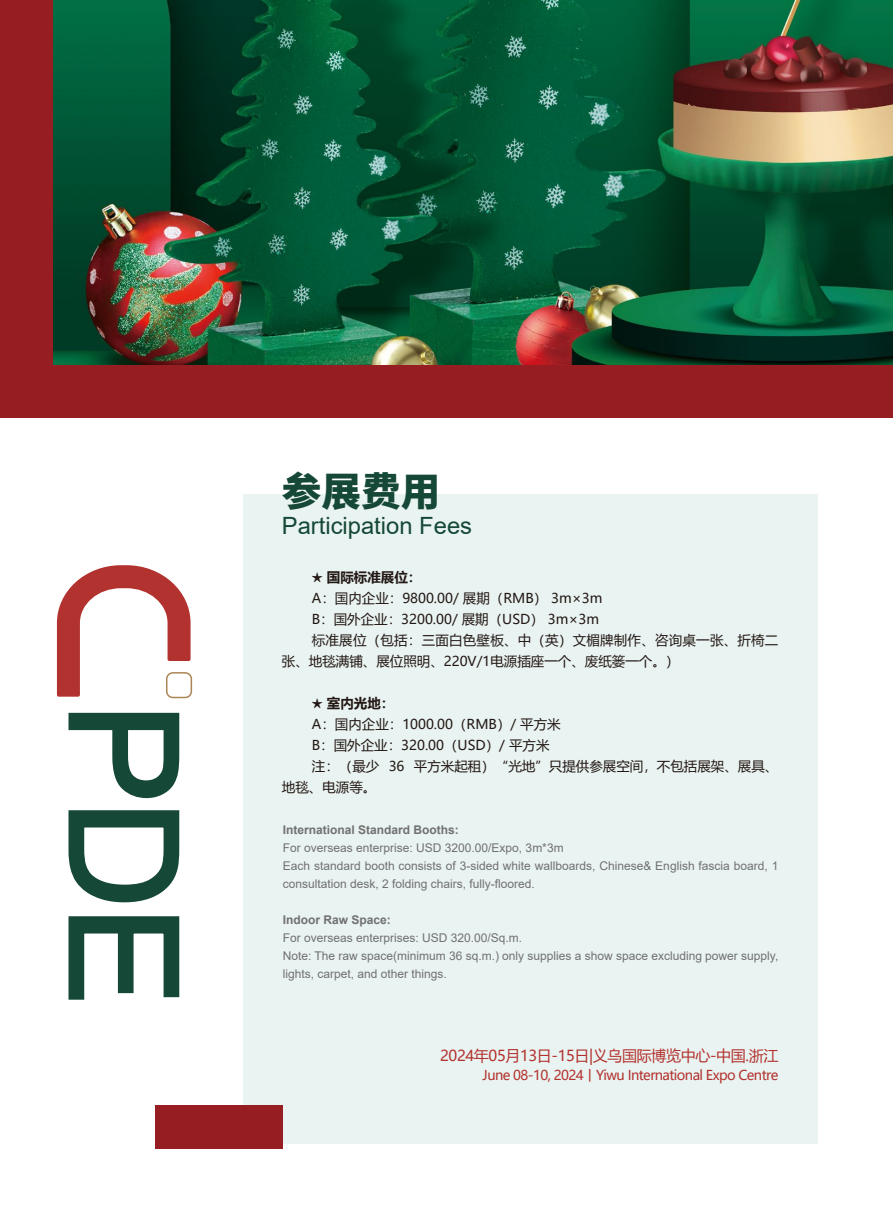
<style>
.page{position:relative;width:893px;height:1212px;background:#fff}
.page>*{position:absolute;margin:0;border:0;box-sizing:border-box;transform-origin:0 0}
.t1{font:800 39.6px "Source Han Sans CN";color:#154837}
.t2{font:23.85px "Arial";color:#154837}
.t3{font:15px "Microsoft Ya Hei";letter-spacing:-.025em;color:#b3322f}
.t4{font:13.5px "Microsoft Ya Hei";color:#231815}
.t5{font:13.5px "Microsoft Ya Hei";letter-spacing:-.045em;color:#b3322f}
.t6{font:700 13.5px "Microsoft Ya Hei";color:#231815}
.t7{font:12px/18px "Arial";color:#717071}
.t8{font:700 12px "Arial";color:#717071}
</style>
<div class="page">
<div style="left:243px;top:494px;width:574px;height:650px;background:#e9f3f1"></div>
<div style="left:0;top:0;width:893px;height:417px;background:#961e23"></div>
<div style="left:155px;top:1105px;width:128px;height:44px;background:#961e23"></div>
<img style="left:54px;top:0;width:839px;height:365px">
<svg style="left:56px;top:565px;width:137px;height:134px"></svg>
<div style="left:167px;top:673px;width:24px;height:24px;background:#fff;border-radius:6px"></div>
<div style="left:166px;top:672px;width:26px;height:26px;border:2px solid #ac8555;border-radius:6px"></div>
<svg style="left:68px;top:712px;width:112px;height:87px"></svg>
<svg style="left:68px;top:810px;width:112px;height:93px"></svg>
<svg style="left:68px;top:916px;width:112px;height:84px"></svg>
<h1 class="t1" style="left:282px;top:469px;width:160px">参展费用</h1>
<h2 class="t2" style="left:282px;top:509px;width:192px">Participation Fees</h2>
<p class="t6" style="left:312px;top:568px;width:111px">★ 国际标准展位：</p>
<p class="t4" style="left:312px;top:589px;width:292px">A：国内企业：9800.00/ 展期（RMB） 3m×3m</p>
<p class="t4" style="left:312px;top:610px;width:289px">B：国外企业：3200.00/ 展期（USD） 3m×3m</p>
<p class="t4" style="left:312px;top:631px;width:468px">标准展位（包括：三面白色壁板、中（英）文楣牌制作、咨询桌一张、折椅二</p>
<p class="t4" style="left:282px;top:652px;width:399px">张、地毯满铺、展位照明、220V/1电源插座一个、废纸篓一个。）</p>
<p class="t6" style="left:312px;top:694px;width:84px">★ 室内光地：</p>
<p class="t4" style="left:312px;top:715px;width:250px">A：国内企业：1000.00（RMB）/ 平方米</p>
<p class="t4" style="left:312px;top:736px;width:239px">B：国外企业：320.00（USD）/ 平方米</p>
<p class="t4" style="left:312px;top:757px;width:468px">注：（最少 36 平方米起租）“光地”只提供参展空间，不包括展架、展具、</p>
<p class="t4" style="left:282px;top:778px;width:96px">地毯、电源等。</p>
<p class="t8" style="left:283px;top:822px;width:178px">International Standard Booths:</p>
<p class="t7" style="left:283px;top:839px;width:497px">For overseas enterprise: USD 3200.00/Expo, 3m*3m<br>Each standard booth consists of 3-sided white wallboards, Chinese&amp; English fascia board, 1 consultation desk, 2 folding chairs, fully-floored.</p>
<p class="t8" style="left:283px;top:912px;width:110px">Indoor Raw Space:</p>
<p class="t7" style="left:283px;top:929px;width:497px">For overseas enterprises: USD 320.00/Sq.m.<br>Note: The raw space(minimum 36 sq.m.) only supplies a show space excluding power supply, lights, carpet, and other things.</p>
<p class="t3" style="left:440px;top:1045px;width:340px">2024年05月13日-15日|义乌国际博览中心-中国.浙江</p>
<p class="t5" style="left:483px;top:1065px;width:297px">June 08-10, 2024丨Yiwu International Expo Centre</p>
</div>
